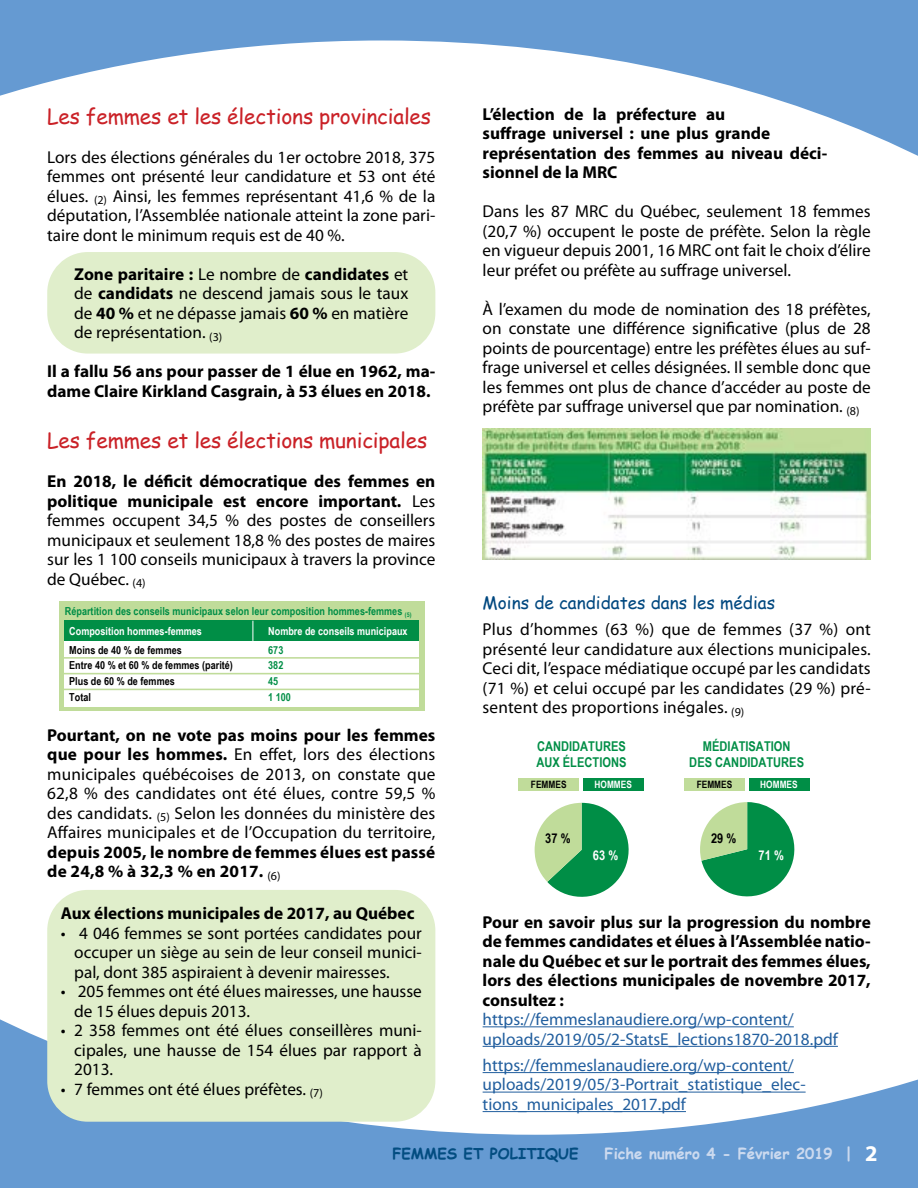
<style>
.page{position:relative;width:918px;height:1188px;background:#fff}
.page>*{position:absolute;margin:0;border:0;box-sizing:border-box;transform-origin:0 0}
.t1{font:21px "Comic Sans MS";letter-spacing:-.01em;color:#ca2127}
.t2{font:17.25px/19.5px "Myriad Pro";color:#000;text-align:justify}
.t3{font:700 17.25px/19.5px "Myriad Pro";color:#000}
.t4{font:17.25px/19.5px "Myriad Pro";color:#215e9e}
.t5{font:17.25px "Comic Sans MS";color:#004880}
.t6{font:700 15px "Comic Sans MS";color:#ccdaef}
.t7{font:700 15px "Comic Sans MS";color:#034d81}
.t8{font:700 13.5px/16.2px "Arial Narrow";color:#008e46}
.t9{font:700 13.5px "Arial Narrow";color:#000}
.t10{font:700 13.5px "Arial Narrow";color:#fff}
.t11{font:700 11.1px/20.1px "Arial Narrow";color:#008e46}
.t12{font:700 11.1px "Arial Narrow";color:#000}
.t13{font:700 11.1px "Arial Narrow";color:#fff}
.t14{font:700 10.2px "Arial Narrow";color:#000}
.t15{font:700 10.2px "Arial Narrow";color:#fff}
.s1{font-weight:700}
.s2{color:#fff}
.s3{font-family:"Myriad Pro";font-size:22.5px;color:#fff}
</style>
<div class="page">
<svg style="left:0;top:1013px;width:918px;height:175px;fill:#659ad2"></svg>
<svg style="left:0;top:0;width:918px;height:156px"></svg>
<div style="left:47px;top:890px;width:388px;height:232px;background:#e0eecb;border-radius:41px"></div>
<div style="left:47px;top:252px;width:388px;height:102px;background:#e0eecb;border-radius:40px"></div>
<hr style="left:483px;top:1026px;width:311px;height:1px;background:#215e9e">
<hr style="left:483px;top:1046px;width:355px;height:1px;background:#215e9e">
<hr style="left:483px;top:1072px;width:311px;height:1px;background:#215e9e">
<hr style="left:483px;top:1092px;width:323px;height:1px;background:#215e9e">
<hr style="left:483px;top:1111px;width:203px;height:1px;background:#215e9e">
<img style="left:483px;top:429px;width:387px;height:131px">
<div style="left:59px;top:601px;width:366px;height:110px;background:#c0dc9a"></div>
<div style="left:65px;top:620px;width:354px;height:21px;background:#008e46"></div>
<div style="left:65px;top:641px;width:354px;height:65px;background:#fff"></div>
<hr style="left:61px;top:657px;width:361px;height:2px;background:#c0dc9a">
<hr style="left:61px;top:673px;width:361px;height:1px;background:#c0dc9a">
<hr style="left:61px;top:689px;width:361px;height:1px;background:#c0dc9a">
<svg style="left:253px;top:621px;width:1px;height:20px"></svg>
<div style="left:518px;top:779px;width:61px;height:12px;background:#c0dc9a"></div>
<div style="left:584px;top:779px;width:60px;height:12px;background:#008e46"></div>
<div style="left:684px;top:779px;width:61px;height:12px;background:#c0dc9a"></div>
<div style="left:749px;top:779px;width:61px;height:12px;background:#008e46"></div>
<svg style="left:535px;top:803px;width:94px;height:94px"></svg>
<svg style="left:700px;top:802px;width:95px;height:95px"></svg>
<p class="t1" style="left:47px;top:101px;width:385px">Les femmes et les élections provinciales</p>
<p class="t2" style="left:47px;top:147px;width:390px">Lors des élections générales du 1er octobre 2018, 375 femmes ont présenté leur candidature et 53 ont été élues. <sub>(2)</sub> Ainsi, les femmes représentant 41,6 % de la députation, l’Assemblée nationale atteint la zone pari&shy;taire dont le minimum requis est de 40 %.</p>
<p class="t2" style="left:74px;top:264px;width:336px"><span class="s1">Zone paritaire :</span> Le nombre de <span class="s1">candidates</span> et de <span class="s1">candidats</span> ne descend jamais sous le taux de <span class="s1">40 %</span> et ne dépasse jamais <span class="s1">60 %</span> en matière de représentation. <sub>(3)</sub></p>
<p class="t3" style="left:47px;top:361px;width:390px">Il a fallu 56 ans pour passer de 1 élue en 1962, ma&shy;dame Claire Kirkland Casgrain, à 53 élues en 2018.</p>
<p class="t1" style="left:47px;top:425px;width:381px">Les femmes et les élections municipales</p>
<p class="t2" style="left:47px;top:471px;width:390px"><span class="s1">En 2018, le déficit démocratique des femmes en politique municipale est encore important.</span> Les femmes occupent 34,5 % des postes de conseillers municipaux et seulement 18,8 % des postes de maires sur les 1 100 conseils municipaux à travers la province de Québec. <sub>(4)</sub></p>
<p class="t11" style="left:69px;top:600px;width:344px;text-indent:-4px">Répartition des conseils municipaux selon leur composition hommes-femmes <sub>(5)<br></sub><span class="s2">Composition hommes-femmes</span></p>
<p class="t13" style="left:268px;top:622px;width:141px">Nombre de conseils municipaux</p>
<p class="t12" style="left:69px;top:641px;width:114px">Moins de 40 % de femmes</p>
<p class="t11" style="left:268px;top:639px;width:17px">673</p>
<p class="t12" style="left:69px;top:657px;width:165px">Entre 40 % et 60 % de femmes (parité)</p>
<p class="t11" style="left:268px;top:655px;width:17px">382</p>
<p class="t12" style="left:69px;top:673px;width:107px">Plus de 60 % de femmes</p>
<p class="t11" style="left:268px;top:671px;width:12px">45</p>
<p class="t12" style="left:69px;top:689px;width:23px">Total</p>
<p class="t11" style="left:268px;top:686px;width:24px">1 100</p>
<p class="t2" style="left:47px;top:725px;width:390px"><span class="s1">Pourtant, on ne vote pas moins pour les femmes que pour les hommes.</span> En effet, lors des élections municipales québécoises de 2013, on constate que 62,8 % des candidates ont été élues, contre 59,5 % des candidats. <sub>(5)</sub> Selon les données du ministère des Affaires municipales et de l’Occupation du territoire,</p>
<p class="t3" style="left:47px;top:842px;width:390px">depuis 2005, le nombre de femmes élues est passé de 24,8 % à 32,3 % en 2017. <sub>(6)</sub></p>
<p class="t3" style="left:61px;top:903px;width:355px">Aux élections municipales de 2017, au Québec</p>
<p class="t2" style="left:74px;top:923px;width:349px;text-indent:-14px">• 4 046 femmes se sont portées candidates pour occuper un siège au sein de leur conseil munici&shy;pal, dont 385 aspiraient à devenir mairesses.</p>
<p class="t2" style="left:74px;top:981px;width:349px;text-indent:-14px">• 205 femmes ont été élues mairesses, une hausse de 15 élues depuis 2013.</p>
<p class="t2" style="left:74px;top:1020px;width:349px;text-indent:-14px">• 2 358 femmes ont été élues conseillères muni&shy;cipales, une hausse de 154 élues par rapport à 2013.</p>
<p class="t2" style="left:61px;top:1079px;width:264px">• 7 femmes ont été élues préfètes. <sub>(7)</sub></p>
<p class="t3" style="left:483px;top:104px;width:346px">L’élection de la préfecture au<br>suffrage universel : une plus grande représentation des femmes au niveau déci&shy;sionnel de la MRC</p>
<p class="t2" style="left:483px;top:202px;width:390px">Dans les 87 MRC du Québec, seulement 18 femmes (20,7 %) occupent le poste de préfète. Selon la règle en vigueur depuis 2001, 16 MRC ont fait le choix d’élire leur préfet ou préfète au suffrage universel.</p>
<p class="t2" style="left:483px;top:299px;width:390px">À l’examen du mode de nomination des 18 préfètes, on constate une différence significative (plus de 28 points de pourcentage) entre les préfètes élues au suf&shy;frage universel et celles désignées. Il semble donc que les femmes ont plus de chance d’accéder au poste de préfète par suffrage universel que par nomination. <sub>(8)</sub></p>
<p class="t5" style="left:483px;top:590px;width:294px">Moins de candidates dans les médias</p>
<p class="t2" style="left:483px;top:619px;width:390px">Plus d’hommes (63 %) que de femmes (37 %) ont présenté leur candidature aux élections municipales.<br>Ceci dit, l’espace médiatique occupé par les candidats (71 %) et celui occupé par les candidates (29 %) pré&shy;sentent des proportions inégales. <sub>(9)</sub></p>
<p class="t8" style="left:689px;top:738px;width:116px;text-align:center">MÉDIATISATION<br>DES CANDIDATURES</p>
<p class="t8" style="left:536px;top:738px;width:92px">CANDIDATURES<br>AUX ÉLECTIONS</p>
<p class="t14" style="left:531px;top:777px;width:37px">FEMMES</p>
<p class="t15" style="left:595px;top:777px;width:39px">HOMMES</p>
<p class="t14" style="left:697px;top:777px;width:37px">FEMMES</p>
<p class="t15" style="left:760px;top:777px;width:39px">HOMMES</p>
<p class="t9" style="left:545px;top:828px;width:27px">37 %</p>
<p class="t10" style="left:593px;top:845px;width:27px">63 %</p>
<p class="t9" style="left:711px;top:828px;width:27px">29 %</p>
<p class="t10" style="left:759px;top:845px;width:27px">71 %</p>
<p class="t3" style="left:483px;top:912px;width:390px;text-align:justify">Pour en savoir plus sur la progression du nombre de femmes candidates et élues à l’Assemblée natio&shy;nale du Québec et sur le portrait des femmes élues, lors des élections municipales de novembre 2017, consultez :</p>
<p class="t4" style="left:483px;top:1009px;width:357px">https://femmeslanaudiere.org/wp-content/ uploads/2019/05/2-StatsE_lections1870-2018.pdf</p>
<p class="t4" style="left:483px;top:1055px;width:325px">https://femmeslanaudiere.org/wp-content/ uploads/2019/05/3-Portrait_statistique_elec&shy;tions_municipales_2017.pdf</p>
<p class="t7" style="left:392px;top:1143px;width:188px">FEMMES ET POLITIQUE</p>
<p class="t6" style="left:605px;top:1143px;width:274px">Fiche numéro 4 - Février 2019 | <span class="s3">2</span></p>
</div>
